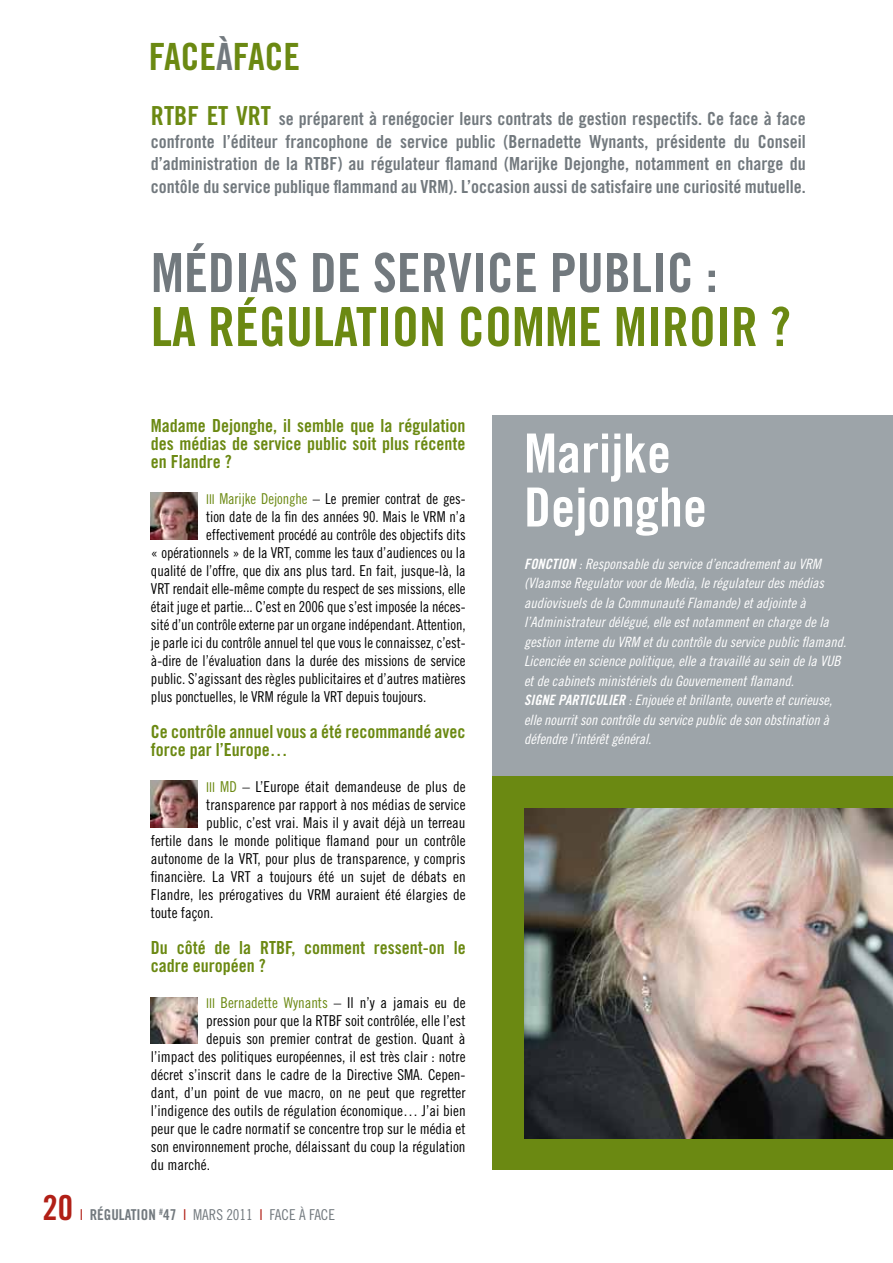
<style>
.page{position:relative;width:893px;height:1263px;background:#fff}
.page>*{position:absolute;margin:0;border:0;box-sizing:border-box;transform-origin:0 0}
.t1{font:54px "Trade Gothic LT Std Bd Cn 20";color:#6b8912}
.t2{font:54px "Trade Gothic LT Std Bd Cn 20";color:#72797e}
.t3{font:54px/54px "Trade Gothic LT Std Bd Cn 20";color:#fff}
.t4{font:37.5px "Trade Gothic LT Std Bd Cn 20";color:#6b8912}
.t5{font:34.5px "Trade Gothic LT Std Bd Cn 20";color:#b11f16}
.t6{font:18px/22.5px "Trade Gothic LT Std Bd Cn 20";color:#72797e;text-align:justify}
.t7{font:18px/18px "Trade Gothic LT Std Bd Cn 20";color:#6b8912}
.t8{font:15px "Trade Gothic LT Std Cn 18";color:#000}
.t9{font:15px "Trade Gothic LT Std Cn 18";color:#6b8912}
.t10{font:15px "Trade Gothic LT Std Cn 18";color:#72797e}
.t11{font:14.25px/19.5px "Trade Gothic LT Std Cn 18 Obl";color:#fff}
.t12{font:14.25px "Trade Gothic LT Std Bd Cn 20 Obl";color:#fff}
.s1{color:#72797e}
.s2{font-size:26.25px;color:#6b8912}
.s3{font-size:13.5px;color:#6b8912}
.s4{color:#6b8912}
.s5{font-size:13.5px}
.s6{color:#000}
.s7{color:#b11f16}
.s8{font-family:"Trade Gothic LT Std Bd Cn 20"}
.s9{font-family:"Trade Gothic LT Std Bd Cn 20 Obl"}
</style>
<div class="page">
<img style="left:151px;top:492px;width:47px;height:47px">
<img style="left:151px;top:780px;width:47px;height:47px">
<img style="left:151px;top:997px;width:47px;height:47px">
<div style="left:492px;top:415px;width:401px;height:362px;background:#9da4a9"></div>
<div style="left:492px;top:777px;width:401px;height:393px;background:#6b8912"></div>
<img style="left:524px;top:809px;width:369px;height:329px">
<h2 class="t4" style="left:149px;top:33px;width:153px">Face<span class="s1">à</span>Face</h2>
<p class="t6" style="left:151px;top:107px;width:656px"><span class="s2">RTBF et VRT</span> se préparent à renégocier leurs contrats de gestion respectifs. Ce face à face confronte l’éditeur francophone de service public (Bernadette Wynants, présidente du Conseil d’administration de la RTBF) au régulateur flamand (Marijke Dejonghe, notamment en charge du contôle du service publique flammand au VRM). L’occasion aussi de satisfaire une curiosité mutuelle.</p>
<h1 class="t2" style="left:151px;top:240px;width:568px">Médias de service public :</h1>
<h1 class="t1" style="left:151px;top:294px;width:641px">La régulation comme miroir ?</h1>
<p class="t7" style="left:151px;top:416px;width:316px;text-align:justify">Madame Dejonghe, il semble que la régulation des médias de service public soit plus récente en Flandre ?</p>
<p class="t8" style="left:206px;top:490px;width:261px"><span class="s3">III</span> <span class="s4">Marijke Dejonghe</span> – Le premier contrat de ges-</p>
<p class="t8" style="left:206px;top:508px;width:261px">tion date de la fin des années 90. Mais le VRM n’a</p>
<p class="t8" style="left:206px;top:526px;width:261px">effectivement procédé au contrôle des objectifs dits</p>
<p class="t8" style="left:151px;top:544px;width:316px">« opérationnels » de la VRT, comme les taux d’audiences ou la</p>
<p class="t8" style="left:151px;top:562px;width:316px">qualité de l’offre, que dix ans plus tard. En fait, jusque-là, la</p>
<p class="t8" style="left:151px;top:580px;width:316px">VRT rendait elle-même compte du respect de ses missions, elle</p>
<p class="t8" style="left:151px;top:598px;width:316px">était juge et partie... C’est en 2006 que s’est imposée la néces-</p>
<p class="t8" style="left:151px;top:616px;width:316px">sité d’un contrôle externe par un organe indépendant. Attention,</p>
<p class="t8" style="left:151px;top:634px;width:316px">je parle ici du contrôle annuel tel que vous le connaissez, c’est-</p>
<p class="t8" style="left:151px;top:652px;width:316px">à-dire de l’évaluation dans la durée des missions de service</p>
<p class="t8" style="left:151px;top:670px;width:316px">public. S’agissant des règles publicitaires et d’autres matières</p>
<p class="t8" style="left:151px;top:688px;width:277px">plus ponctuelles, le VRM régule la VRT depuis toujours.</p>
<p class="t7" style="left:151px;top:722px;width:316px">Ce contrôle annuel vous a été recommandé avec force par l’Europe…</p>
<p class="t8" style="left:206px;top:778px;width:261px"><span class="s3">III</span> <span class="s4">MD</span> – L’Europe était demandeuse de plus de</p>
<p class="t8" style="left:206px;top:796px;width:261px">transparence par rapport à nos médias de service</p>
<p class="t8" style="left:206px;top:814px;width:261px">public, c’est vrai. Mais il y avait déjà un terreau</p>
<p class="t8" style="left:151px;top:832px;width:316px">fertile dans le monde politique flamand pour un contrôle</p>
<p class="t8" style="left:151px;top:850px;width:316px">autonome de la VRT, pour plus de transparence, y compris</p>
<p class="t8" style="left:151px;top:868px;width:316px">financière. La VRT a toujours été un sujet de débats en</p>
<p class="t8" style="left:151px;top:886px;width:316px">Flandre, les prérogatives du VRM auraient été élargies de</p>
<p class="t8" style="left:151px;top:904px;width:64px">toute façon.</p>
<p class="t7" style="left:151px;top:938px;width:316px">Du côté de la RTBF, comment ressent-on le cadre européen ?</p>
<p class="t9" style="left:206px;top:994px;width:261px"><span class="s5">III</span> Bernadette Wynants <span class="s6">– Il n’y a jamais eu de</span></p>
<p class="t8" style="left:206px;top:1012px;width:261px">pression pour que la RTBF soit contrôlée, elle l’est</p>
<p class="t8" style="left:206px;top:1030px;width:261px">depuis son premier contrat de gestion. Quant à</p>
<p class="t8" style="left:151px;top:1048px;width:316px">l’impact des politiques européennes, il est très clair : notre</p>
<p class="t8" style="left:151px;top:1066px;width:316px">décret s’inscrit dans le cadre de la Directive SMA. Cepen-</p>
<p class="t8" style="left:151px;top:1084px;width:316px">dant, d’un point de vue macro, on ne peut que regretter</p>
<p class="t8" style="left:151px;top:1102px;width:316px">l’indigence des outils de régulation économique… J’ai bien</p>
<p class="t8" style="left:151px;top:1120px;width:316px">peur que le cadre normatif se concentre trop sur le média et</p>
<p class="t8" style="left:151px;top:1138px;width:316px">son environnement proche, délaissant du coup la régulation</p>
<p class="t8" style="left:151px;top:1156px;width:61px">du marché.</p>
<h3 class="t5" style="left:43px;top:1186px;width:32px">20</h3>
<p class="t10" style="left:80px;top:1206px;width:257px"><span class="s7">I</span> <span class="s8">Régulation</span> <sup>#</sup><span class="s8">47</span> <span class="s7">I</span> Mars 2011 <span class="s7">I</span> Face à Face</p>
<h1 class="t3" style="left:524px;top:426px;width:184px">Marijke<br>Dejonghe</h1>
<p class="t11" style="left:524px;top:554px;width:324px"><span class="s9">FONCTION</span> : Responsable du service d’encadrement au VRM (Vlaamse Regulator voor de Media, le régulateur des médias audiovisuels de la Communauté Flamande) et adjointe à l’Administrateur délégué, elle est notamment en charge de la gestion interne du VRM et du contrôle du service public flamand.<br>Licenciée en science politique, elle a travaillé au sein de la VUB et de cabinets ministériels du Gouvernement flamand.</p>
<p class="t12" style="left:524px;top:691px;width:42px">SIGNE PARTI</p>
<p class="t11" style="left:524px;top:690px;width:310px;text-indent:64px"><span class="s9">CULIER</span> : Enjouée et brillante, ouverte et curieuse, elle nourrit son contrôle du service public de son obstination à défendre l’intérêt général.</p>
</div>
